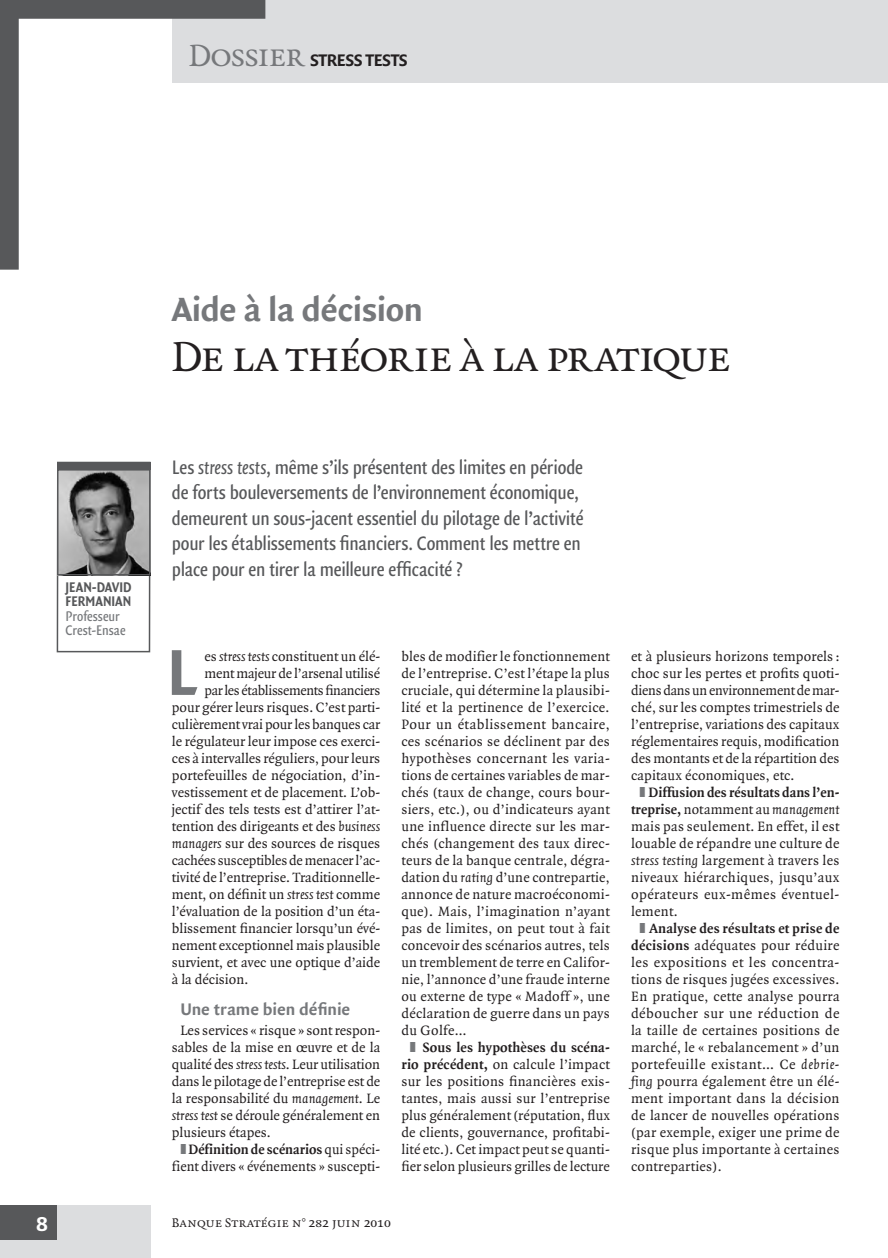
<style>
.page{position:relative;width:888px;height:1258px;background:#fff}
.page>*{position:absolute;margin:0;border:0;box-sizing:border-box;transform-origin:0 0}
._5-TEXTE-COURANT___L{font:700 69.6px "Quadraat Sans";color:#76787b}
._2-ARTICLES-TITRE__A{font:45px "Quadraat Small Caps";letter-spacing:-.045em;color:#231f20}
._1-ARTICLES-SURTITRE{font:700 36px "Quadraat Sans";letter-spacing:-.02em;color:#76787b}
._4-ARTICLES-CHAPO-CO{font:21px/25.5px "Quadraat Sans Con";letter-spacing:-.01em;color:#57585a}
._9-FOLIO-GAUCHE{font:21px "Fago No Bold Lf Caps";color:#fff}
._6-INTER-MOYEN{font:700 18px "Quadraat Sans";letter-spacing:-.005em;color:#76787b}
._0-TETIERE-OUV-ART-G{font:700 18px "Quadraat Sans";letter-spacing:-.025em;color:#231f20}
._11-AUTEUR-FONCTION{font:15px/14.2px "Quadraat Sans Con";letter-spacing:-.005em;color:#76787b}
._11-AUTEUR-NOM{font:700 15px/14.2px "Quadraat Sans Con";color:#57585a}
._5-TEXTE-COURANT{font:14.55px/17px "Quadraat";letter-spacing:.01em;color:#231f20;text-align:justify}
._5-TEXTE-COURANT___L-2{font:14.55px "Quadraat";color:#231f20}
._5-TEXTE-COURANT___L-3{font:14.55px "Quadraat";letter-spacing:-.02em;color:#231f20}
.t1{font:13.5px "Quadraat Small Caps";color:#231f20}
.s1{font-family:"Quadraat Small Caps";font-weight:400;font-size:33px;color:#76787b}
.s2{font-style:italic}
.s3{font-weight:700}
</style>
<div class="page">
<div style="left:0;top:1205px;width:151px;height:53px;background:#dcdddf"></div>
<div style="left:0;top:1205px;width:57px;height:34px;background:#57585a"></div>
<div style="left:172px;top:0;width:716px;height:83px;background:#dcdddf"></div>
<svg style="left:0;top:0;width:265px;height:270px"></svg>
<svg style="left:56px;top:461px;width:95px;height:192px"></svg>
<img style="left:60px;top:472px;width:88px;height:100px">
<div style="left:57px;top:469px;width:94px;height:106px;border:2px solid #57585a"></div>
<div style="left:57px;top:463px;width:94px;height:7px;background:#57585a"></div>
<p class="_0-TETIERE-OUV-ART-G" style="left:189px;top:50px;width:219px"><span class="s1">Dossier</span> stress tests</p>
<p class="_11-AUTEUR-NOM" style="left:66px;top:580px;width:66px">JEAN-DAVID<br>FERMANIAN</p>
<p class="_11-AUTEUR-FONCTION" style="left:66px;top:609px;width:62px">Professeur<br>Crest-Ensae</p>
<p class="_1-ARTICLES-SURTITRE" style="left:172px;top:289px;width:253px">Aide à la décision</p>
<p class="_2-ARTICLES-TITRE__A" style="left:172px;top:333px;width:560px">De la théorie à la pratique</p>
<p class="_4-ARTICLES-CHAPO-CO" style="left:172px;top:455px;width:413px">Les <span class="s2">stress tests</span>, même s’ils présentent des limites en période de forts bouleversements de l’environnement économique, demeurent un sous-jacent essentiel du pilotage de l’activité pour les établissements financiers. Comment les mettre en place pour en tirer la meilleure efficacité ?</p>
<p class="_5-TEXTE-COURANT___L" style="left:167px;top:633px;width:32px">L</p>
<p class="_5-TEXTE-COURANT___L-2" style="left:204px;top:649px;width:177px">es <span class="s2">stress tests</span> constituent un élé-</p>
<p class="_5-TEXTE-COURANT___L-2" style="left:204px;top:666px;width:177px">ment majeur de l’arsenal utilisé</p>
<p class="_5-TEXTE-COURANT___L-3" style="left:204px;top:683px;width:177px">par les établissements financiers</p>
<p class="_5-TEXTE-COURANT___L-2" style="left:172px;top:700px;width:210px">pour gérer leurs risques. C’est parti-</p>
<p class="_5-TEXTE-COURANT___L-2" style="left:172px;top:717px;width:210px">culièrement vrai pour les banques car</p>
<p class="_5-TEXTE-COURANT___L-2" style="left:172px;top:734px;width:210px">le régulateur leur impose ces exerci-</p>
<p class="_5-TEXTE-COURANT___L-2" style="left:172px;top:751px;width:210px">ces à intervalles réguliers, pourleurs</p>
<p class="_5-TEXTE-COURANT___L-2" style="left:172px;top:768px;width:210px">portefeuilles de négociation, d’in-</p>
<p class="_5-TEXTE-COURANT___L-2" style="left:172px;top:785px;width:210px">vestissement et de placement. L’ob-</p>
<p class="_5-TEXTE-COURANT___L-2" style="left:172px;top:802px;width:210px">jectif des tels tests est d’attirer l’at-</p>
<p class="_5-TEXTE-COURANT___L-2" style="left:172px;top:819px;width:210px">tention des dirigeants et des <span class="s2">business</span></p>
<p class="_5-TEXTE-COURANT___L-2" style="left:172px;top:836px;width:210px"><span class="s2">managers</span> sur des sources de risques</p>
<p class="_5-TEXTE-COURANT___L-2" style="left:172px;top:853px;width:210px">cachées susceptibles de menacer l’ac-</p>
<p class="_5-TEXTE-COURANT___L-2" style="left:172px;top:870px;width:210px">tivité de l’entreprise. Traditionnelle-</p>
<p class="_5-TEXTE-COURANT___L-2" style="left:172px;top:887px;width:210px">ment, on définit un <span class="s2">stress test</span> comme</p>
<p class="_5-TEXTE-COURANT___L-2" style="left:172px;top:904px;width:210px">l’évaluation de la position d’un éta-</p>
<p class="_5-TEXTE-COURANT___L-2" style="left:172px;top:921px;width:210px">blissement financier lorsqu’un évé-</p>
<p class="_5-TEXTE-COURANT___L-2" style="left:172px;top:938px;width:210px">nement exceptionnel mais plausible</p>
<p class="_5-TEXTE-COURANT___L-2" style="left:172px;top:955px;width:210px">survient, et avec une optique d’aide</p>
<p class="_5-TEXTE-COURANT___L-2" style="left:172px;top:972px;width:78px">à la décision.</p>
<p class="_6-INTER-MOYEN" style="left:180px;top:999px;width:172px">Une trame bien définie</p>
<p class="_5-TEXTE-COURANT" style="left:172px;top:1022px;width:210px;text-indent:9px">Les services « risque » sont respon&shy;sables de la mise en œuvre et de la qualité des <span class="s2">stress tests</span>. Leur utilisation dans le pilotage de l’entreprise est de la responsabilité du <span class="s2">management</span>. Le <span class="s2">stress test</span> se déroule généralement en plusieurs étapes.</p>
<p class="_5-TEXTE-COURANT" style="left:172px;top:1141px;width:210px;text-align:right"><span class="s3">Définition de scénarios</span> qui spéci&shy;fient divers « événements » suscepti-</p>
<p class="_5-TEXTE-COURANT" style="left:401px;top:648px;width:210px">bles de modifier le fonctionnement de l’entreprise. C’est l’étape la plus cruciale, qui détermine la plausibi&shy;lité et la pertinence de l’exercice.<br>Pour un établissement bancaire, ces scénarios se déclinent par des hypothèses concernant les varia&shy;tions de certaines variables de mar&shy;chés (taux de change, cours bour&shy;siers, etc.), ou d’indicateurs ayant une influence directe sur les mar&shy;chés (changement des taux direc&shy;teurs de la banque centrale, dégra&shy;dation du <span class="s2">rating</span> d’une contrepartie, annonce de nature macroéconomi&shy;que). Mais, l’imagination n’ayant pas de limites, on peut tout à fait concevoir des scénarios autres, tels un tremblement de terre en Califor&shy;nie, l’annonce d’une fraude interne ou externe de type « Madoff », une déclaration de guerre dans un pays du Golfe…</p>
<p class="_5-TEXTE-COURANT" style="left:401px;top:1039px;width:210px;text-indent:21px"><span class="s3">Sous les hypothèses du scéna&shy;rio précédent,</span> on calcule l’impact sur les positions financières exis&shy;tantes, mais aussi sur l’entreprise plus généralement (réputation, flux de clients, gouvernance, profitabi&shy;lité etc.). Cet impact peut se quanti&shy;fier selon plusieurs grilles de lecture</p>
<p class="_5-TEXTE-COURANT" style="left:631px;top:648px;width:210px">et à plusieurs horizons temporels : choc sur les pertes et profits quoti&shy;diens dans un environnement de mar&shy;ché, sur les comptes trimestriels de l’entreprise, variations des capitaux réglementaires requis, modification des montants et de la répartition des capitaux économiques, etc.</p>
<p class="_5-TEXTE-COURANT" style="left:631px;top:784px;width:210px;text-indent:17px"><span class="s3">Diffusion des résultats dans l’en&shy;treprise,</span> notamment au <span class="s2">management </span>mais pas seulement. En effet, il est louable de répandre une culture de <span class="s2">stress testing</span> largement à travers les niveaux hiérarchiques, jusqu’aux opérateurs eux-mêmes éventuel&shy;lement.</p>
<p class="_5-TEXTE-COURANT" style="left:631px;top:920px;width:210px;text-indent:18px"><span class="s3">Analyse des résultats et prise de décisions</span> adéquates pour réduire les expositions et les concentra&shy;tions de risques jugées excessives.<br>En pratique, cette analyse pourra déboucher sur une réduction de la taille de certaines positions de marché, le « rebalancement » d’un portefeuille existant… Ce <span class="s2">debrie&shy;fing</span> pourra également être un élé&shy;ment important dans la décision de lancer de nouvelles opérations (par exemple, exiger une prime de risque plus importante à certaines contreparties).</p>
<p class="_9-FOLIO-GAUCHE" style="left:36px;top:1211px;width:14px">8</p>
<p class="t1" style="left:172px;top:1216px;width:220px">Banque Stratégie n° 282 juin 2010</p>
</div>
